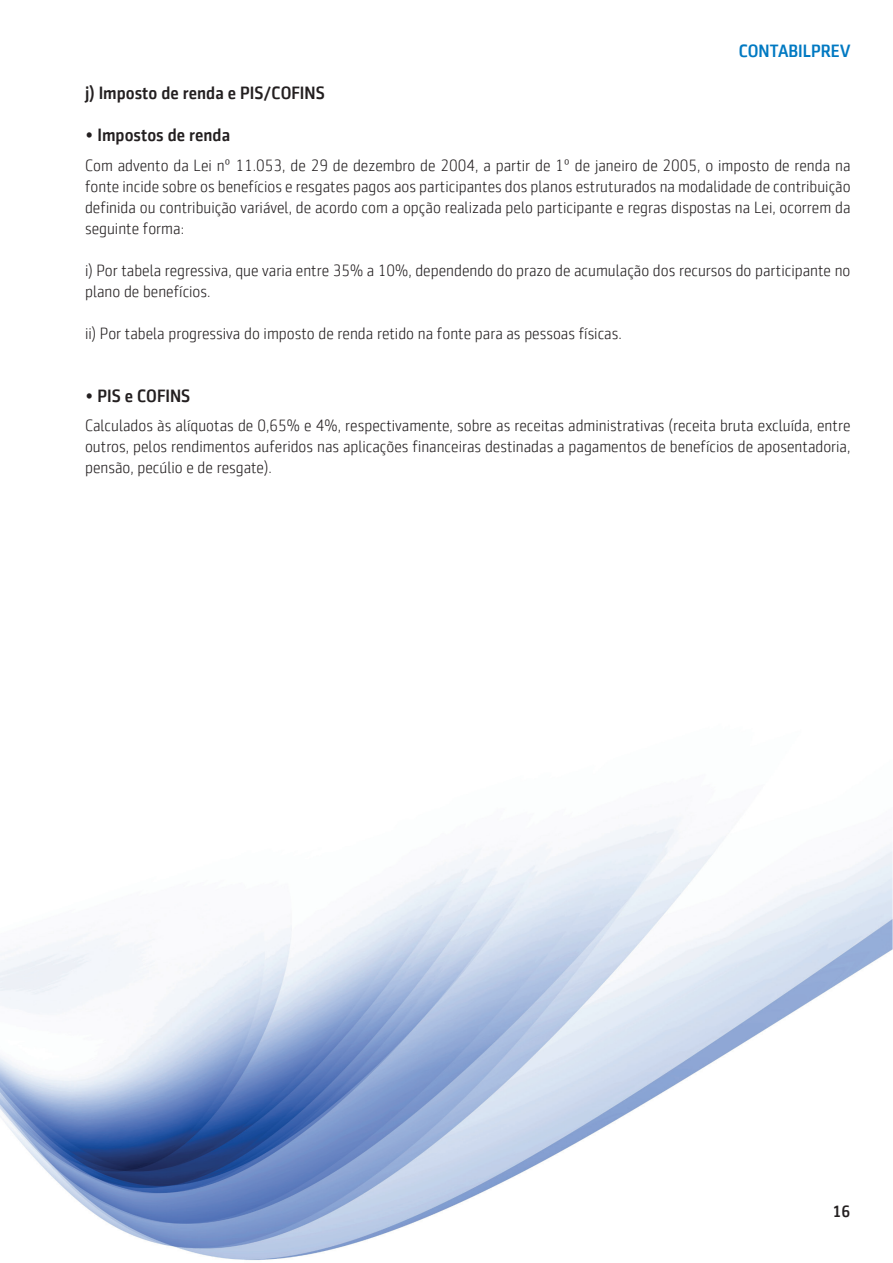
<style>
.page{position:relative;width:893px;height:1263px;background:#fff}
.page>*{position:absolute;margin:0;border:0;box-sizing:border-box;transform-origin:0 0}
.Topico_de_Paragrafo{font:500 18px "Sentico Sans DT Cond";color:#231f20;scale:1.1 1}
.Topico_de_Parafrafo{font:500 18px "Sentico Sans DT Cond";color:#231f20;scale:1.1 1}
.t1{font:500 18px "Sentico Sans DT Cond";color:#0079c2;scale:1.1 1}
.t2{font:300 16.5px/21px "Sentico Sans DT Cond";color:#231f20;text-align:justify;scale:1.1 1}
.t3{font:500 16.5px "Sentico Sans DT Cond";color:#231f20;scale:1.1 1}
</style>
<div class="page">
<img style="left:0;top:817px;width:893px;height:443px">
<p class="t1" style="left:739px;top:40px;width:103px">CONTABILPREV</p>
<p class="Topico_de_Paragrafo" style="left:85px;top:83px;width:219px">j) Imposto de renda e PIS/COFINS</p>
<p class="Topico_de_Parafrafo" style="left:85px;top:125px;width:133px">• Impostos de renda</p>
<p class="t2" style="left:85px;top:155px;width:697px">Com advento da Lei nº 11.053, de 29 de dezembro de 2004, a partir de 1º de janeiro de 2005, o imposto de renda na fonte incide sobre os benefícios e resgates pagos aos participantes dos planos estruturados na modalidade de contribuição definida ou contribuição variável, de acordo com a opção realizada pelo participante e regras dispostas na Lei, ocorrem da seguinte forma:</p>
<p class="t2" style="left:85px;top:260px;width:697px">i) Por tabela regressiva, que varia entre 35% a 10%, dependendo do prazo de acumulação dos recursos do participante no plano de benefícios.</p>
<p class="t2" style="left:85px;top:323px;width:489px">ii) Por tabela progressiva do imposto de renda retido na fonte para as pessoas físicas.</p>
<p class="Topico_de_Parafrafo" style="left:85px;top:385px;width:97px">• PIS e COFINS</p>
<p class="t2" style="left:85px;top:415px;width:697px">Calculados às alíquotas de 0,65% e 4%, respectivamente, sobre as receitas administrativas (receita bruta excluída, entre outros, pelos rendimentos auferidos nas aplicações financeiras destinadas a pagamentos de benefícios de aposentadoria, pensão, pecúlio e de resgate).</p>
<p class="t3" style="left:832px;top:1202px;width:18px">16</p>
</div>
